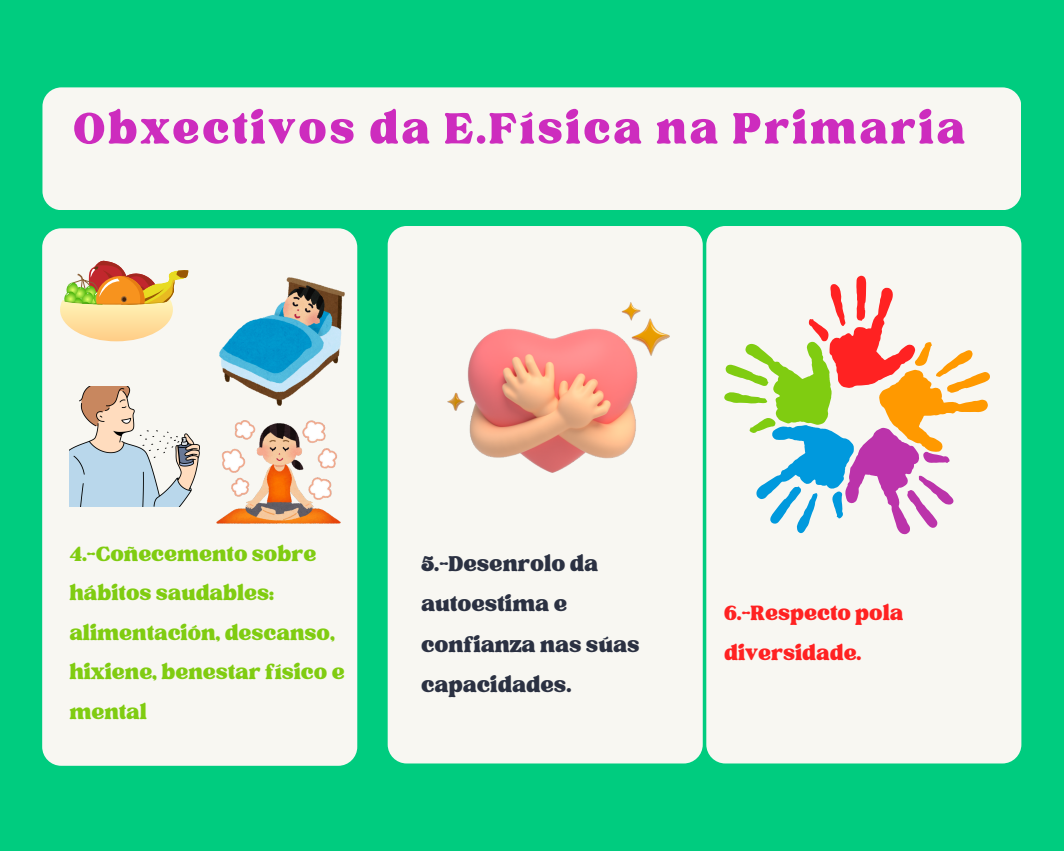
<style>
.page{position:relative;width:1064px;height:851px;background:#fff}
.page>*{position:absolute;margin:0;border:0;box-sizing:border-box;transform-origin:0 0}
.t1{font:60.15px "TAN Tangkiwood Display";letter-spacing:.045em;color:#cd2cbe}
.t2{font:29.55px/40.5px "TAN Tangkiwood Display";color:#2b3142}
.t3{font:28.5px/39.3px "TAN Tangkiwood Display";color:#80cc11}
.t4{font:28.5px/39.3px "TAN Tangkiwood Display";color:#f22}
</style>
<div class="page">
<div style="left:0;top:0;width:1063px;height:850px;background:#00cc7f"></div>
<div style="left:42px;top:228px;width:315px;height:537px;background:#f8f7f2;border-radius:19px"></div>
<div style="left:42px;top:87px;width:979px;height:123px;background:#f8f7f2;border-radius:19px"></div>
<div style="left:387px;top:226px;width:315px;height:537px;background:#f8f7f2;border-radius:19px"></div>
<div style="left:706px;top:226px;width:315px;height:537px;background:#f8f7f2;border-radius:19px"></div>
<svg style="left:60px;top:260px;width:129px;height:81px"></svg>
<img style="left:219px;top:277px;width:125px;height:128px">
<img style="left:69px;top:386px;width:130px;height:120px">
<img style="left:216px;top:420px;width:124px;height:103px">
<img style="left:447px;top:302px;width:222px;height:170px">
<svg style="left:724px;top:276px;width:266px;height:258px"></svg>
<p class="t1" style="left:73px;top:106px;width:893px">Obxectivos da E.Física na Primaria</p>
<p class="t3" style="left:69px;top:535px;width:277px">4.-Coñecemento sobre hábitos saudables: alimentación, descanso, hixiene, benestar físico e mental</p>
<p class="t2" style="left:421px;top:544px;width:220px">5.-Desenrolo da autoestima e confianza nas súas capacidades.</p>
<p class="t4" style="left:724px;top:594px;width:181px">6.-Respecto pola diversidade.</p>
</div>
